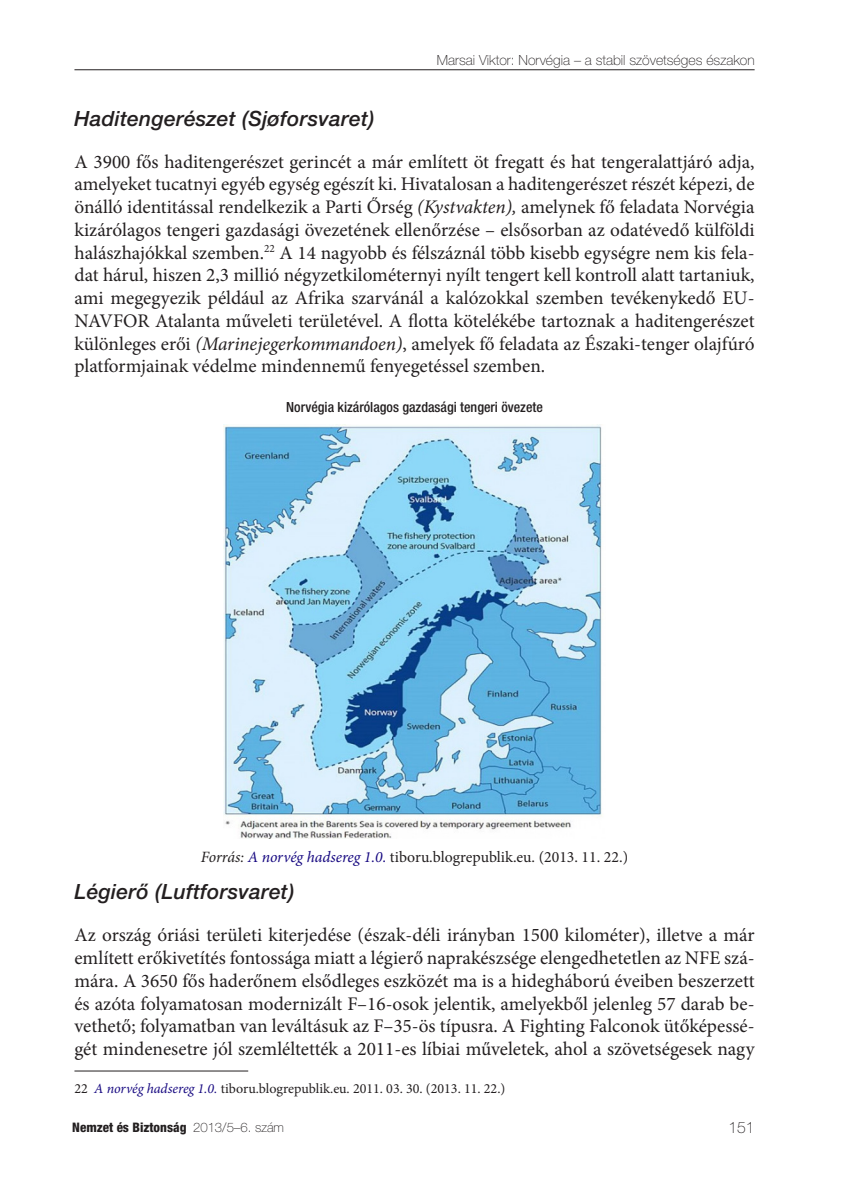
<style>
.page{position:relative;width:844px;height:1191px;background:#fff}
.page>*{position:absolute;margin:0;border:0;box-sizing:border-box;transform-origin:0 0}
.Címsor_2{font:italic 500 21px "Helvetica Neue LT Pro";letter-spacing:.01em;color:#231f20}
.Szöveg_első_bekezdés{font:19.25px/22.8px "Minion Pro";color:#231f20;text-align:justify}
.képaláírás{font:15.75px "Minion Pro";color:#231f20}
.t1{font:100 15.75px "Helvetica Neue LT Pro";color:#231f20}
.Lábjegyzet{font:14px "Minion Pro";color:#231f20}
.t2{font:100 14px "Helvetica Neue LT Pro";color:#231f20}
.képekhez{font:500 condensed 14px "Helvetica Neue LT Pro";color:#231f20}
.t3{font:800 condensed 13.12px "Helvetica Neue LT Pro";color:#231f20}
.s1{font-style:italic}
.s2{font-style:italic;color:#170981}
.s3{font-weight:100;font-stretch:normal}
</style>
<div class="page">
<hr style="left:74px;top:69px;width:680px;height:1px;background:#231f20">
<img style="left:223px;top:425px;width:379px;height:414px">
<hr style="left:74px;top:1070px;width:174px;height:1px;background:#231f20">
<p class="t2" style="left:436px;top:52px;width:319px">Marsai Viktor: Norvégia – a stabil szövetséges északon</p>
<p class="Címsor_2" style="left:74px;top:106px;width:301px">Haditengerészet (Sjøforsvaret)</p>
<p class="Szöveg_első_bekezdés" style="left:74px;top:150px;width:681px">A 3900 fős haditengerészet gerincét a már említett öt fregatt és hat tengeralattjáró adja, amelyeket tucatnyi egyéb egység egészít ki. Hivatalosan a haditengerészet részét képezi, de önálló identitással rendelkezik a Parti Őrség <span class="s1">(Kystvakten),</span> amelynek fő feladata Norvégia kizárólagos tengeri gazdasági övezetének ellenőrzése – elsősorban az odatévedő külföldi halászhajókkal szemben.<sup>22</sup> A 14 nagyobb és félszáznál több kisebb egységre nem kis fela&shy;dat hárul, hiszen 2,3 millió négyzetkilométernyi nyílt tengert kell kontroll alatt tartaniuk, ami megegyezik például az Afrika szarvánál a kalózokkal szemben tevékenykedő EU-NAVFOR Atalanta műveleti területével. A flotta kötelékébe tartoznak a haditengerészet különleges erői <span class="s1">(Marinejegerkommandoen)</span>, amelyek fő feladata az Északi-tenger olajfúró platformjainak védelme mindennemű fenyegetéssel szemben.</p>
<p class="képekhez" style="left:286px;top:398px;width:258px">Norvégia kizárólagos gazdasági tengeri övezete</p>
<p class="képaláírás" style="left:201px;top:846px;width:428px"><span class="s1">Forrás:</span> <span class="s2">A norvég hadsereg 1.0.</span> tiboru.blogrepublik.eu. (2013. 11. 22.)</p>
<p class="Címsor_2" style="left:74px;top:879px;width:221px">Légierő (Luftforsvaret)</p>
<p class="Szöveg_első_bekezdés" style="left:74px;top:924px;width:681px">Az ország óriási területi kiterjedése (észak-déli irányban 1500 kilométer), illetve a már említett erőkivetítés fontossága miatt a légierő naprakészsége elengedhetetlen az NFE szá&shy;mára. A 3650 fős haderőnem elsődleges eszközét ma is a hidegháború éveiben beszerzett és azóta folyamatosan modernizált F–16-osok jelentik, amelyekből jelenleg 57 darab be&shy;vethető; folyamatban van leváltásuk az F–35-ös típusra. A Fighting Falconok ütőképessé&shy;gét mindenesetre jól szemléltették a 2011-es líbiai műveletek, ahol a szövetségesek nagy</p>
<p class="Lábjegyzet" style="left:74px;top:1079px;width:432px">22 <span class="s2">A norvég hadsereg 1.0.</span> tiboru.blogrepublik.eu. 2011. 03. 30. (2013. 11. 22.)</p>
<p class="t3" style="left:72px;top:1119px;width:213px">Nemzet és Biztonság <span class="s3">2013/5–6. szám</span></p>
<p class="t1" style="left:728px;top:1118px;width:28px">151</p>
</div>
